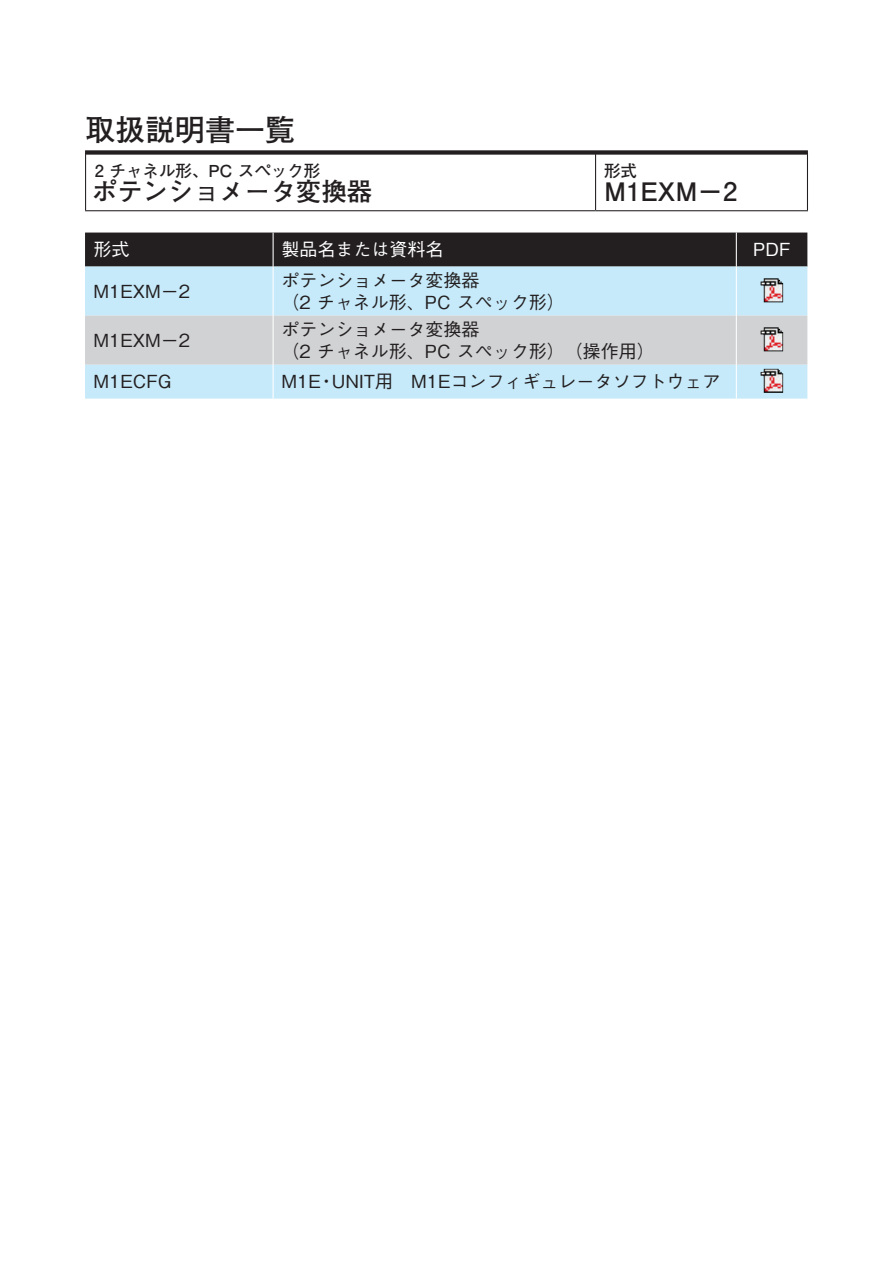
<style>
.page{position:relative;width:893px;height:1263px;background:#fff}
.page>*{position:absolute;margin:0;border:0;box-sizing:border-box;transform-origin:0 0}
.t1{font:700 30px "Futo Go B101 Pro";color:#231f20}
.t2{font:700 25.5px "Futo Go B101 Pro";color:#231f20}
.t3{font:500 18px/26.5px "Gothic BBB Pro";color:#231f20}
.t4{font:500 18px "Gothic BBB Pro";color:#fff}
.t5{font:700 16.5px "Futo Go B101 Pro";color:#231f20}
</style>
<div class="page">
<div style="left:85px;top:150px;width:723px;height:5px;background:#231f20"></div>
<hr style="left:595px;top:154px;width:1px;height:56px;background:#231f20">
<hr style="left:85px;top:154px;width:1px;height:56px;background:#231f20">
<hr style="left:807px;top:154px;width:1px;height:56px;background:#231f20">
<hr style="left:85px;top:210px;width:511px;height:1px;background:#231f20">
<hr style="left:596px;top:210px;width:212px;height:1px;background:#231f20">
<div style="left:85px;top:233px;width:722px;height:34px;background:#231f20"></div>
<div style="left:85px;top:267px;width:722px;height:132px;background:#c6eafa"></div>
<div style="left:85px;top:316px;width:722px;height:49px;background:#d1d2d4"></div>
<hr style="left:273px;top:233px;width:1px;height:34px;background:#fff">
<hr style="left:736px;top:233px;width:1px;height:34px;background:#fff">
<hr style="left:273px;top:267px;width:1px;height:49px;background:#fff">
<hr style="left:736px;top:267px;width:1px;height:49px;background:#fff">
<hr style="left:273px;top:316px;width:1px;height:49px;background:#fff">
<hr style="left:736px;top:316px;width:1px;height:49px;background:#fff">
<hr style="left:273px;top:365px;width:1px;height:34px;background:#fff">
<hr style="left:736px;top:365px;width:1px;height:34px;background:#fff">
<img style="left:761px;top:278px;width:22px;height:24px">
<img style="left:761px;top:327px;width:22px;height:24px">
<img style="left:761px;top:369px;width:22px;height:24px">
<h1 class="t1" style="left:85px;top:106px;width:211px">取扱説明書一覧</h1>
<p class="t5" style="left:95px;top:157px;width:227px">2 チャネル形、PC スペック形</p>
<h2 class="t2" style="left:92px;top:171px;width:282px">ポテンショメータ変換器</h2>
<p class="t4" style="left:94px;top:235px;width:37px">形式</p>
<p class="t4" style="left:282px;top:235px;width:163px">製品名または資料名</p>
<p class="t5" style="left:604px;top:157px;width:34px">形式</p>
<h2 class="t2" style="left:604px;top:171px;width:135px">M1EXM－2</h2>
<p class="t3" style="left:94px;top:276px;width:98px">M1EXMー2</p>
<p class="t3" style="left:94px;top:325px;width:98px">M1EXMー2</p>
<p class="t3" style="left:94px;top:366px;width:79px">M1ECFG</p>
<p class="t3" style="left:282px;top:264px;width:199px">ポテンショメータ変換器</p>
<p class="t3" style="left:282px;top:287px;width:285px">（2 チャネル形、PC スペック形(ポテンショメータ変換器</p>
<p class="t3" style="left:332px;top:334px;width:390px;line-height:30.3px;text-indent:-50px">（2 チャネル形、PC スペック形）（操作用(<br>UNIT用　M1Eコンフィギュレータソフトウェア</p>
<p class="t3" style="left:282px;top:366px;width:55px">M 1 ・E</p>
<p class="t4" style="left:753px;top:235px;width:39px">PDF</p>
</div>
